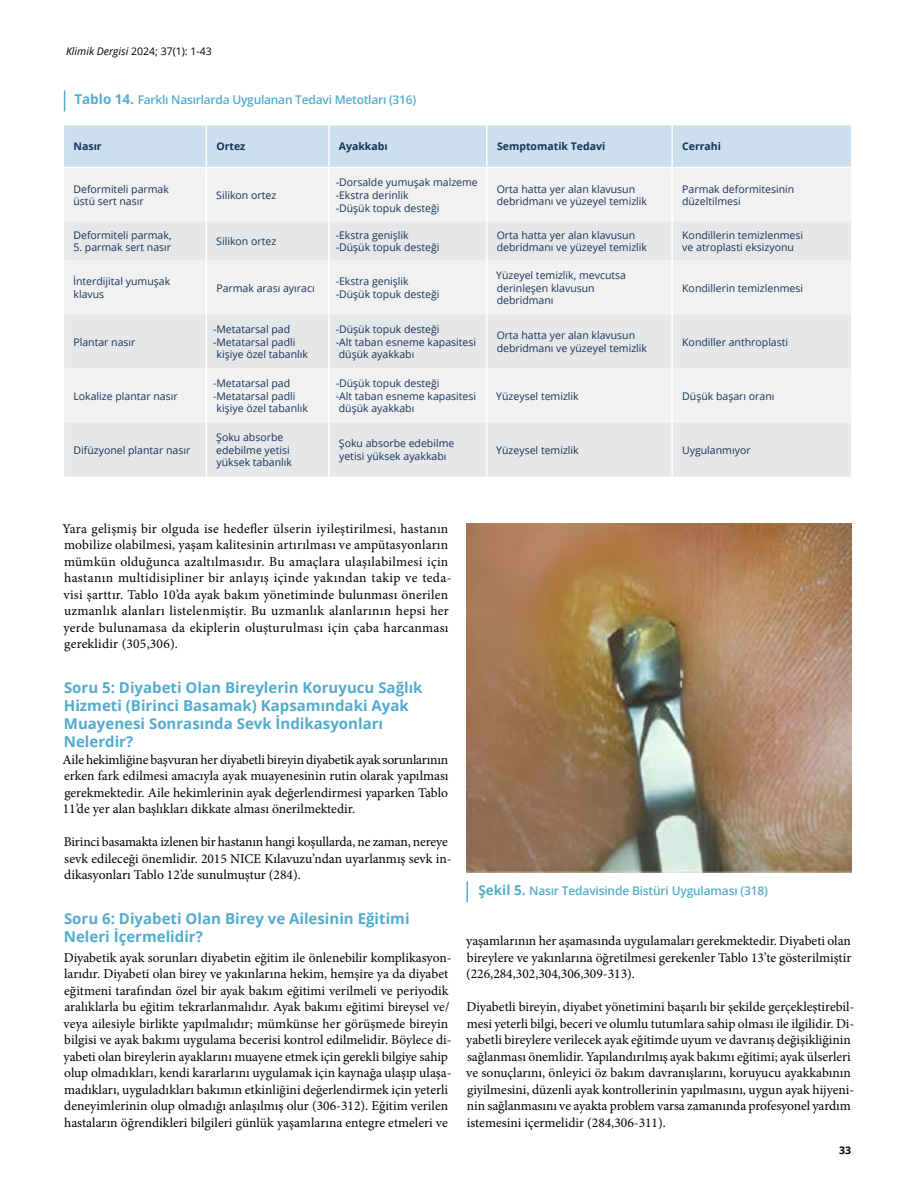
<style>
.page{position:relative;width:915px;height:1191px;background:#fff}
.page>*{position:absolute;margin:0;border:0;box-sizing:border-box;transform-origin:0 0}
.t1{font:700 15px/18px "Open Sans";color:#52abce}
.t2{font:13.5px/16.5px "Minion Pro";color:#000}
.t3{font:13.5px/16.5px "Minion Pro";letter-spacing:.02em;color:#000}
.t4{font:600 12px "Open Sans";letter-spacing:-.02em;color:#53acce}
.t5{font:10.5px/12.6px "Open Sans";color:#16325a}
.t6{font:700 10.5px "Open Sans";color:#16325a}
.t7{font:10.5px "Open Sans";color:#000}
.t8{font:700 10.5px "Open Sans";color:#000}
.s1{font-style:italic}
.s2{font-weight:700;font-size:13.5px}
</style>
<div class="page">
<img style="left:466px;top:524px;width:384px;height:348px">
<hr style="left:466px;top:881px;width:2px;height:21px;background:#53acce">
<svg style="left:64px;top:91px;width:1px;height:21px"></svg>
<div style="left:64px;top:125px;width:786px;height:42px;background:#cbdfec"></div>
<div style="left:64px;top:168px;width:786px;height:53px;background:#f1f1f2"></div>
<svg style="left:64px;top:221px;width:786px;height:255px;fill:#e6e7e8"></svg>
<hr style="left:205px;top:125px;width:2px;height:42px;background:#fff">
<hr style="left:328px;top:125px;width:1px;height:42px;background:#fff">
<hr style="left:486px;top:125px;width:1px;height:42px;background:#fff">
<hr style="left:671px;top:125px;width:1px;height:42px;background:#fff">
<hr style="left:205px;top:168px;width:2px;height:53px;background:#fff">
<hr style="left:328px;top:168px;width:1px;height:53px;background:#fff">
<hr style="left:486px;top:168px;width:1px;height:53px;background:#fff">
<hr style="left:671px;top:168px;width:1px;height:53px;background:#fff">
<hr style="left:205px;top:221px;width:2px;height:39px;background:#fff">
<hr style="left:328px;top:221px;width:1px;height:39px;background:#fff">
<hr style="left:486px;top:221px;width:1px;height:39px;background:#fff">
<hr style="left:671px;top:221px;width:1px;height:39px;background:#fff">
<hr style="left:205px;top:314px;width:2px;height:54px;background:#fff">
<hr style="left:328px;top:314px;width:1px;height:54px;background:#fff">
<hr style="left:486px;top:314px;width:1px;height:54px;background:#fff">
<hr style="left:671px;top:314px;width:1px;height:54px;background:#fff">
<hr style="left:205px;top:422px;width:2px;height:54px;background:#fff">
<hr style="left:328px;top:422px;width:1px;height:54px;background:#fff">
<hr style="left:486px;top:422px;width:1px;height:54px;background:#fff">
<hr style="left:671px;top:422px;width:1px;height:54px;background:#fff">
<hr style="left:205px;top:260px;width:2px;height:54px;background:#fff">
<hr style="left:328px;top:260px;width:1px;height:54px;background:#fff">
<hr style="left:486px;top:260px;width:1px;height:54px;background:#fff">
<hr style="left:671px;top:260px;width:1px;height:54px;background:#fff">
<hr style="left:205px;top:368px;width:2px;height:54px;background:#fff">
<hr style="left:328px;top:368px;width:1px;height:54px;background:#fff">
<hr style="left:486px;top:368px;width:1px;height:54px;background:#fff">
<hr style="left:671px;top:368px;width:1px;height:54px;background:#fff">
<p class="t7" style="left:66px;top:44px;width:147px"><span class="s1">Klimik Dergisi</span> 2024; 37(1): 1-43</p>
<p class="t4" style="left:74px;top:91px;width:343px"><span class="s2">Tablo 14.</span> Farklı Nasırlarda Uygulanan Tedavi Metotları (316)</p>
<p class="t6" style="left:73px;top:139px;width:30px">Nasır</p>
<p class="t6" style="left:216px;top:139px;width:31px">Ortez</p>
<p class="t6" style="left:338px;top:139px;width:50px">Ayakkabı</p>
<p class="t6" style="left:497px;top:139px;width:110px">Semptomatik Tedavi</p>
<p class="t6" style="left:682px;top:139px;width:40px">Cerrahi</p>
<p class="t5" style="left:73px;top:182px;width:97px">Deformiteli parmak üstü sert nasır</p>
<p class="t5" style="left:216px;top:188px;width:61px">Silikon ortez</p>
<p class="t5" style="left:335px;top:176px;width:143px">-Dorsalde yumuşak malzeme -Ekstra derinlik<br>-Düşük topuk desteği</p>
<p class="t5" style="left:496px;top:182px;width:152px">Orta hatta yer alan klavusun debridmanı ve yüzeyel temizlik</p>
<p class="t5" style="left:681px;top:182px;width:114px">Parmak deformitesinin düzeltilmesi</p>
<p class="t5" style="left:73px;top:228px;width:100px">Deformiteli parmak,</p>
<p class="t5" style="left:73px;top:241px;width:99px">5. parmak sert nasır</p>
<p class="t5" style="left:216px;top:235px;width:61px">Silikon ortez</p>
<p class="t5" style="left:335px;top:228px;width:105px">-Ekstra genişlik -Düşük topuk desteği</p>
<p class="t5" style="left:496px;top:228px;width:152px">Orta hatta yer alan klavusun debridmanı ve yüzeyel temizlik</p>
<p class="t5" style="left:682px;top:228px;width:122px">Kondillerin temizlenmesi ve atroplasti eksizyonu</p>
<p class="t5" style="left:73px;top:275px;width:98px">İnterdijital yumuşak klavus</p>
<p class="t5" style="left:216px;top:281px;width:100px">Parmak arası ayıracı</p>
<p class="t5" style="left:335px;top:275px;width:105px">-Ekstra genişlik -Düşük topuk desteği</p>
<p class="t5" style="left:496px;top:268px;width:131px">Yüzeyel temizlik, mevcutsa derinleşen klavusun debridmanı</p>
<p class="t5" style="left:682px;top:281px;width:122px">Kondillerin temizlenmesi</p>
<p class="t5" style="left:73px;top:335px;width:64px">Plantar nasır</p>
<p class="t5" style="left:73px;top:389px;width:106px">Lokalize plantar nasır</p>
<p class="t5" style="left:73px;top:443px;width:118px">Difüzyonel plantar nasır</p>
<p class="t5" style="left:213px;top:322px;width:79px">-Metatarsal pad</p>
<p class="t5" style="left:213px;top:335px;width:84px">-Metatarsal padli</p>
<p class="t5" style="left:216px;top:348px;width:93px">kişiye özel tabanlık</p>
<p class="t5" style="left:213px;top:376px;width:79px">-Metatarsal pad</p>
<p class="t5" style="left:213px;top:389px;width:84px">-Metatarsal padli</p>
<p class="t5" style="left:216px;top:402px;width:93px">kişiye özel tabanlık</p>
<p class="t5" style="left:335px;top:322px;width:142px">-Düşük topuk desteği<br>-Alt taban esneme kapasitesi düşük ayakkabı</p>
<p class="t5" style="left:496px;top:329px;width:152px">Orta hatta yer alan klavusun debridmanı ve yüzeyel temizlik</p>
<p class="t5" style="left:682px;top:335px;width:107px">Kondiller anthroplasti</p>
<p class="t5" style="left:335px;top:376px;width:142px">-Düşük topuk desteği<br>-Alt taban esneme kapasitesi düşük ayakkabı</p>
<p class="t5" style="left:496px;top:389px;width:84px">Yüzeysel temizlik</p>
<p class="t5" style="left:682px;top:389px;width:94px">Düşük başarı oranı</p>
<p class="t5" style="left:216px;top:430px;width:77px">Şoku absorbe edebilme yetisi yüksek tabanlık</p>
<p class="t5" style="left:339px;top:437px;width:117px">Şoku absorbe edebilme yetisi yüksek ayakkabı</p>
<p class="t5" style="left:496px;top:443px;width:84px">Yüzeysel temizlik</p>
<p class="t5" style="left:682px;top:443px;width:70px">Uygulanmıyor</p>
<p class="t3" style="left:63px;top:520px;width:390px">Yara gelişmiş bir olguda ise hedefler ülserin iyileştirilmesi, hastanın mobilize olabilmesi, yaşam kalitesinin artırılması ve ampütasyonların mümkün olduğunca azaltılmasıdır. Bu amaçlara ulaşılabilmesi için hastanın multidisipliner bir anlayış içinde yakından takip ve teda&shy;visi şarttır. Tablo 10’da ayak bakım yönetiminde bulunması önerilen uzmanlık alanları listelenmiştir. Bu uzmanlık alanlarının hepsi her yerde bulunamasa da ekiplerin oluşturulması için çaba harcanması gereklidir (305,306).</p>
<p class="t1" style="left:64px;top:678px;width:360px">Soru 5: Diyabeti Olan Bireylerin Koruyucu Sağlık Hizmeti (Birinci Basamak) Kapsamındaki Ayak Muayenesi Sonrasında Sevk İndikasyonları Nelerdir?</p>
<p class="t2" style="left:63px;top:751px;width:387px;text-align:justify">Aile hekimliğine başvuran her diyabetli bireyin diyabetik ayak sorunlarının erken fark edilmesi amacıyla ayak muayenesinin rutin olarak yapılması gerekmektedir. Aile hekimlerinin ayak değerlendirmesi yaparken Tablo 11’de yer alan başlıkları dikkate alması önerilmektedir.</p>
<p class="t2" style="left:64px;top:833px;width:389px">Birinci basamakta izlenen bir hastanın hangi koşullarda, ne zaman, nereye sevk edileceği önemlidir. 2015 NICE Kılavuzu’ndan uyarlanmış sevk in&shy;dikasyonları Tablo 12’de sunulmuştur (284).</p>
<p class="t1" style="left:64px;top:909px;width:347px">Soru 6: Diyabeti Olan Birey ve Ailesinin Eğitimi<br>Neleri İçermelidir?</p>
<p class="t2" style="left:63px;top:949px;width:389px">Diyabetik ayak sorunları diyabetin eğitim ile önlenebilir komplikasyon&shy;larıdır. Diyabeti olan birey ve yakınlarına hekim, hemşire ya da diyabet eğitmeni tarafından özel bir ayak bakım eğitimi verilmeli ve periyodik aralıklarla bu eğitim tekrarlanmalıdır. Ayak bakımı eğitimi bireysel ve/ veya ailesiyle birlikte yapılmalıdır; mümkünse her görüşmede bireyin bilgisi ve ayak bakımı uygulama becerisi kontrol edilmelidir. Böylece di&shy;yabeti olan bireylerin ayaklarını muayene etmek için gerekli bilgiye sahip olup olmadıkları, kendi kararlarını uygulamak için kaynağa ulaşıp ulaşa&shy;madıkları, uyguladıkları bakımın etkinliğini değerlendirmek için yeterli deneyimlerinin olup olmadığı anlaşılmış olur (306-312). Eğitim verilen hastaların öğrendikleri bilgileri günlük yaşamlarına entegre etmeleri ve</p>
<p class="t4" style="left:478px;top:882px;width:291px"><span class="s2">Şekil 5.</span> Nasır Tedavisinde Bistüri Uygulaması (318)</p>
<p class="t2" style="left:466px;top:932px;width:386px;text-align:justify">yaşamlarının her aşamasında uygulamaları gerekmektedir. Diyabeti olan bireylere ve yakınlarına öğretilmesi gerekenler Tablo 13’te gösterilmiştir (226,284,302,304,306,309-313).</p>
<p class="t2" style="left:466px;top:998px;width:389px">Diyabetli bireyin, diyabet yönetimini başarılı bir şekilde gerçekleştirebil&shy;mesi yeterli bilgi, beceri ve olumlu tutumlara sahip olması ile ilgilidir. Di&shy;yabetli bireylere verilecek ayak eğitimde uyum ve davranış değişikliğinin sağlanması önemlidir. Yapılandırılmış ayak bakımı eğitimi; ayak ülserleri ve sonuçlarını, önleyici öz bakım davranışlarını, koruyucu ayakkabının giyilmesini, düzenli ayak kontrollerinin yapılmasını, uygun ayak hijyeni&shy;nin sağlanmasını ve ayakta problem varsa zamanında profesyonel yardım istemesini içermelidir (284,306-311).</p>
<p class="t8" style="left:838px;top:1142px;width:13px">33</p>
</div>
